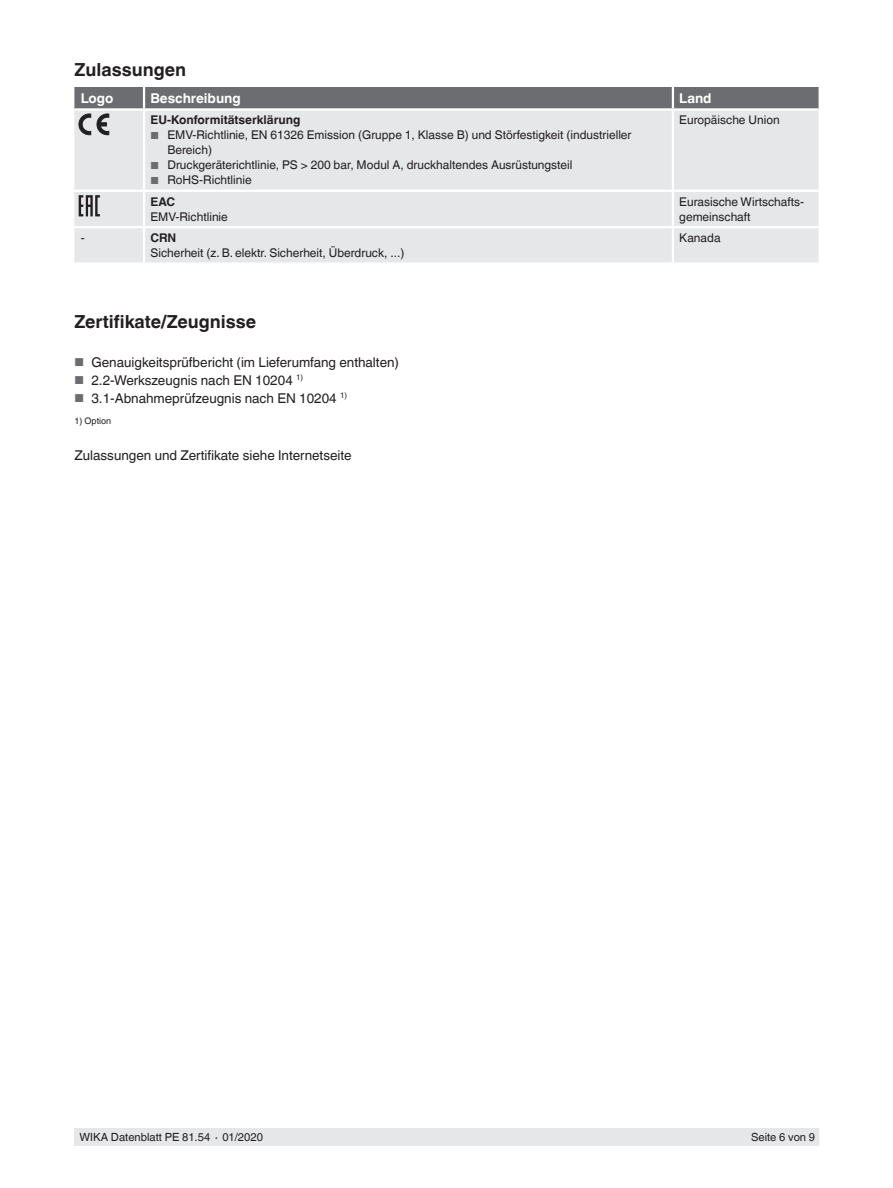
<style>
.page{position:relative;width:893px;height:1188px;background:#fff}
.page>*{position:absolute;margin:0;border:0;box-sizing:border-box;transform-origin:0 0}
.t1{font:700 18px "Helvetica World";color:#231f20}
.t2{font:13.5px "Helvetica World";color:#231f20}
.t3{font:700 13.5px "Helvetica World";color:#fff}
.t4{font:12px/15px "Helvetica World";color:#231f20}
.t5{font:700 12px "Helvetica World";color:#231f20}
.t6{font:11.25px "Helvetica World";color:#231f20}
.t7{font:9px "Helvetica World";color:#231f20}
.s1{font-size:10.2px;color:#6c6d70}
.s2{font-size:11.55px;color:#6c6d70}
</style>
<div class="page">
<div style="left:75px;top:1128px;width:744px;height:17px;background:#e6e7e9"></div>
<div style="left:74px;top:135px;width:745px;height:127px;background:#e6e7e9"></div>
<hr style="left:144px;top:190px;width:529px;height:2px;background:#fff">
<hr style="left:144px;top:226px;width:529px;height:2px;background:#fff">
<hr style="left:74px;top:190px;width:70px;height:2px;background:#fff">
<hr style="left:673px;top:190px;width:146px;height:2px;background:#fff">
<hr style="left:673px;top:226px;width:146px;height:2px;background:#fff">
<hr style="left:74px;top:226px;width:70px;height:2px;background:#fff">
<hr style="left:672px;top:111px;width:2px;height:79px;background:#fff">
<hr style="left:143px;top:111px;width:2px;height:79px;background:#fff">
<hr style="left:672px;top:192px;width:2px;height:34px;background:#fff">
<hr style="left:672px;top:228px;width:2px;height:34px;background:#fff">
<hr style="left:143px;top:192px;width:2px;height:34px;background:#fff">
<hr style="left:143px;top:228px;width:2px;height:34px;background:#fff">
<svg style="left:74px;top:87px;width:745px;height:48px;background:#b0b0b3"></svg>
<svg style="left:79px;top:195px;width:21px;height:21px"></svg>
<h1 class="t1" style="left:74px;top:60px;width:113px">Zulassungen</h1>
<p class="t3" style="left:81px;top:91px;width:34px">Logo</p>
<p class="t3" style="left:150px;top:91px;width:92px">Beschreibung</p>
<p class="t3" style="left:679px;top:91px;width:34px">Land</p>
<p class="t5" style="left:150px;top:113px;width:152px">EU-Konformitätserklärung</p>
<p class="t4" style="left:167px;top:128px;width:466px;text-indent:-17px"><span class="s1">■</span> EMV-Richtlinie, EN 61326 Emission (Gruppe 1, Klasse B) und Störfestigkeit (industrieller<br>Bereich)</p>
<p class="t4" style="left:150px;top:158px;width:424px"><span class="s1">■</span> Druckgeräterichtlinie, PS &gt; 200 bar, Modul A, druckhaltendes Ausrüstungsteil</p>
<p class="t4" style="left:150px;top:173px;width:103px"><span class="s1">■</span> RoHS-Richtlinie</p>
<p class="t4" style="left:679px;top:113px;width:102px">Europäische Union</p>
<p class="t5" style="left:150px;top:195px;width:26px">EAC</p>
<p class="t4" style="left:150px;top:209px;width:79px">EMV-Richtlinie</p>
<p class="t4" style="left:81px;top:231px;width:5px">-</p>
<p class="t5" style="left:150px;top:231px;width:27px">CRN</p>
<p class="t4" style="left:150px;top:246px;width:255px">Sicherheit (z. B. elektr. Sicherheit, Überdruck, ...)</p>
<h1 class="t1" style="left:74px;top:311px;width:183px">Zertifikate/Zeugnisse</h1>
<p class="t2" style="left:74px;top:354px;width:326px"><span class="s2">■</span> Genauigkeitsprüfbericht (im Lieferumfang enthalten)</p>
<p class="t2" style="left:74px;top:372px;width:230px"><span class="s2">■</span> 2.2-Werkszeugnis nach EN 10204 <sup>1)</sup></p>
<p class="t2" style="left:74px;top:390px;width:274px"><span class="s2">■</span> 3.1-Abnahmeprüfzeugnis nach EN 10204 <sup>1)</sup></p>
<p class="t7" style="left:74px;top:415px;width:38px">1) Option</p>
<p class="t2" style="left:74px;top:447px;width:279px">Zulassungen und Zertifikate siehe Internetseite</p>
<p class="t4" style="left:679px;top:194px;width:126px">Eurasische Wirtschafts&shy;gemeinschaft</p>
<p class="t4" style="left:679px;top:231px;width:43px">Kanada</p>
<p class="t6" style="left:80px;top:1131px;width:185px">WIKA Datenblatt PE 81.54 ∙ 01/2020</p>
<p class="t6" style="left:751px;top:1131px;width:66px">Seite 6 von 9</p>
</div>
